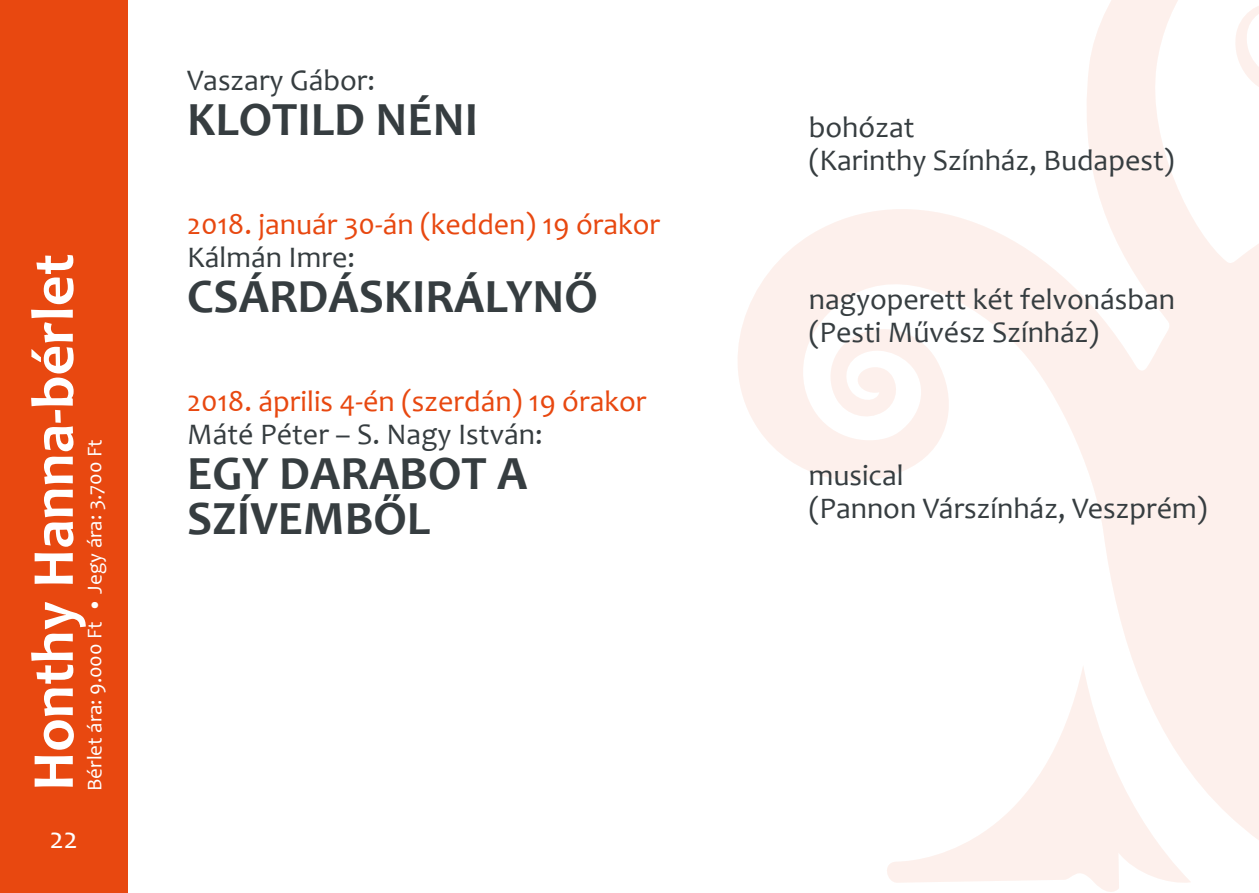
<style>
.page{position:relative;width:1259px;height:893px;background:#fff}
.page>*{position:absolute;margin:0;border:0;box-sizing:border-box;transform-origin:0 0}
.t1{font:700 60px "Candara";color:#fff}
.t2{font:700 48px/45px "Candara";color:#363d40}
.t3{font:30px/33px "Candara";color:#363d40}
.t4{font:30px "Candara";color:#e84810}
.t5{font:30px "Candara";color:#fff}
.t6{font:21px "Candara";color:#fff}
</style>
<div class="page">
<svg style="left:887px;top:864px;width:303px;height:28px;fill:#fdf0ec"></svg>
<svg style="left:738px;top:0;width:521px;height:864px"></svg>
<div style="left:0;top:0;width:128px;height:893px;background:#e84810"></div>
<h1 class="t1" style="left:16px;top:791px;width:539px;rotate:-90deg">Honthy Hanna-bérlet</h1>
<p class="t6" style="left:82px;top:791px;width:353px;rotate:-90deg">Bérlet ára: 9.000 Ft • Jegy ára: 3.700 Ft</p>
<p class="t5" style="left:50px;top:819px;width:29px">22</p>
<p class="t3" style="left:187px;top:63px;width:189px">Vaszary Gábor:</p>
<h2 class="t2" style="left:187px;top:96px;width:266px">KLOTILD NÉNI</h2>
<p class="t4" style="left:187px;top:205px;width:474px">2018. január 30-án (kedden) 19 órakor</p>
<p class="t3" style="left:187px;top:240px;width:169px">Kálmán Imre:</p>
<h2 class="t2" style="left:187px;top:273px;width:412px">CSÁRDÁSKIRÁLYNŐ</h2>
<p class="t4" style="left:187px;top:382px;width:461px">2018. április 4-én (szerdán) 19 órakor</p>
<p class="t3" style="left:187px;top:417px;width:357px">Máté Péter – S. Nagy István:</p>
<h2 class="t2" style="left:187px;top:450px;width:342px">EGY DARABOT A<br>SZÍVEMBŐL</h2>
<p class="t3" style="left:809px;top:110px;width:367px">bohózat<br>(Karinthy Színház, Budapest)</p>
<p class="t3" style="left:809px;top:282px;width:368px">nagyoperett két felvonásban (Pesti Művész Színház)</p>
<p class="t3" style="left:809px;top:458px;width:400px">musical<br>(Pannon Várszínház, Veszprém)</p>
</div>
